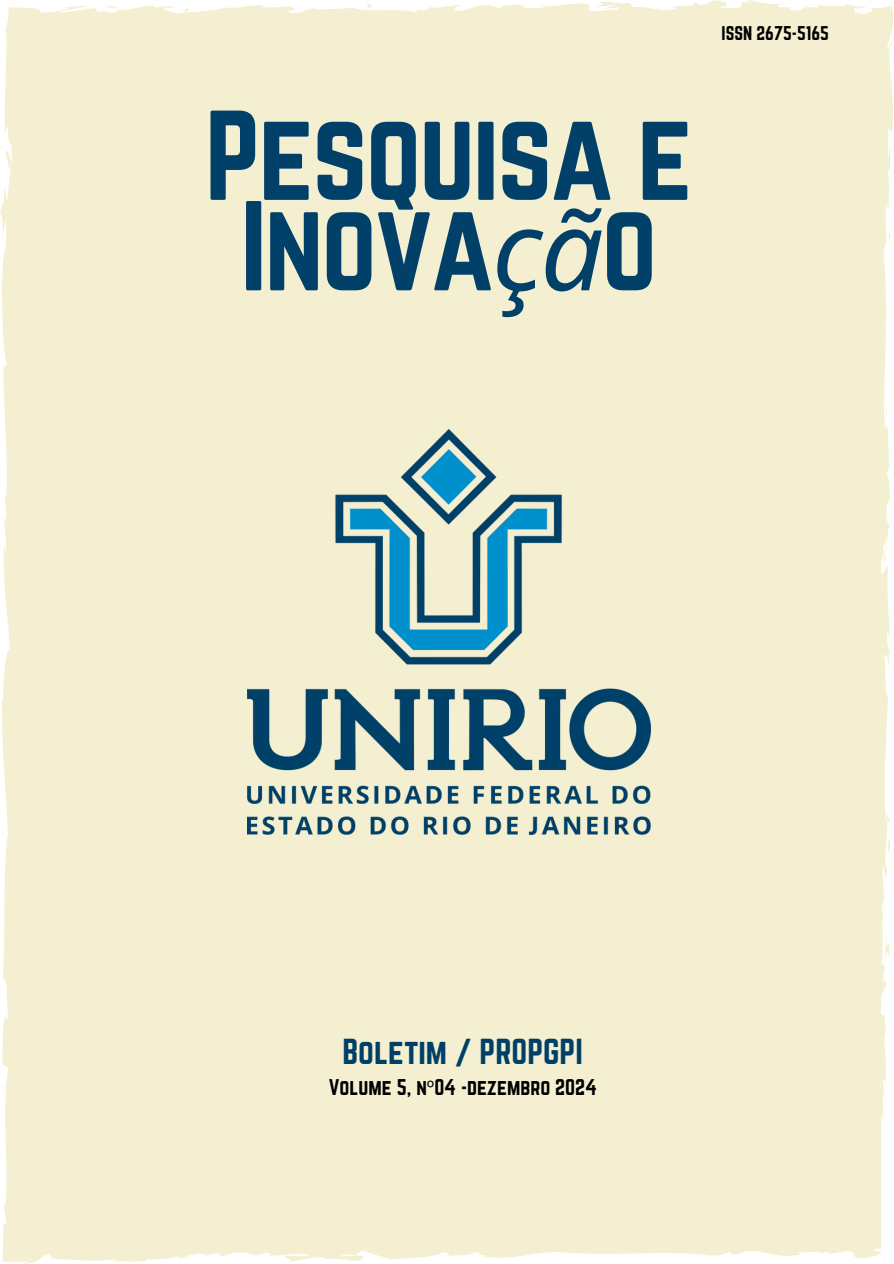
<style>
.page{position:relative;width:894px;height:1264px;background:#fff}
.page>*{position:absolute;margin:0;border:0;box-sizing:border-box;transform-origin:0 0}
.t1{font:111.6px/90.4px "Norwester";letter-spacing:-.02em;color:#004069;text-align:center}
.t2{font:31.65px "Norwester";color:#004068}
.t3{font:19.95px "Norwester";color:#000}
.t4{font:17.4px "Norwester";color:#000}
.s1{font-family:"Noto Sans";font-style:italic}
.s2{font-family:"Noto Sans"}
</style>
<div class="page">
<div style="left:0;top:0;width:892px;height:1254px;background:#f3efd0"></div>
<img style="left:247px;top:429px;width:403px;height:405px">
<h3 class="t1" style="left:205px;top:110px;width:489px">Pesquisa e<br>Inova<span class="s1">çã</span>o</h3>
<h2 class="t4" style="left:721px;top:23px;width:109px">ISSN 2675-5165</h2>
<p class="t2" style="left:342px;top:1032px;width:242px">Boletim / PROPGPI</p>
<h1 class="t3" style="left:329px;top:1075px;width:270px">Volume 5, n<span class="s2">º</span>04 -dezembro 2024</h1>
</div>
